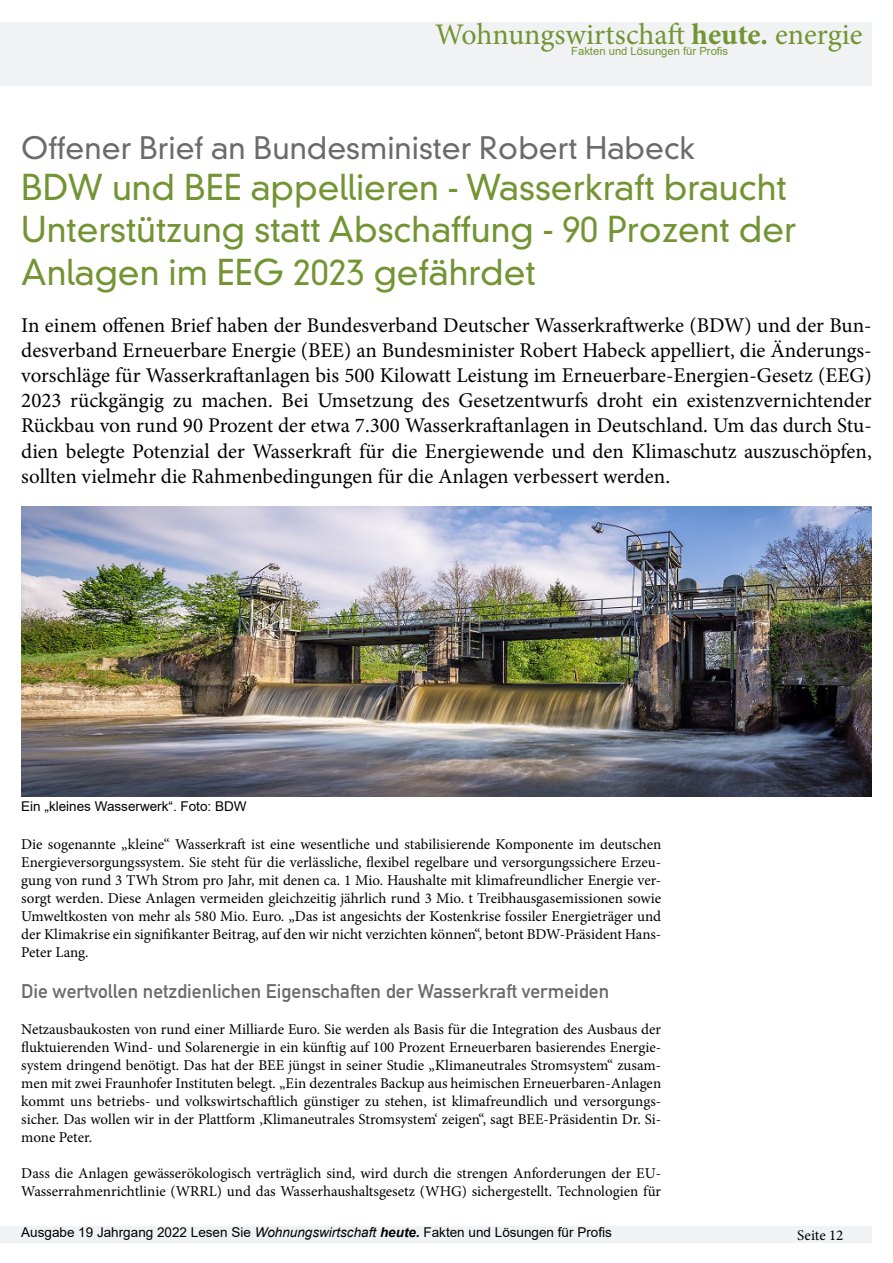
<style>
.page{position:relative;width:893px;height:1263px;background:#fff}
.page>*{position:absolute;margin:0;border:0;box-sizing:border-box;transform-origin:0 0}
.t1{font:300 34.5px/42.3px "DIN Neuzeit Grotesk Std";color:#739433}
.t2{font:300 30px "DIN Neuzeit Grotesk Std";color:#6b6b6b}
.t3{font:30px "Minion Pro";color:#739433}
.t4{font:21px/25.2px "Minion Pro";color:#000;text-align:justify}
.t5{font:19.5px "DIN Mittelschrift Std";color:#6b6b6b}
.t6{font:15px/18px "Minion Pro";color:#000;text-align:justify}
.t7{font:13.5px "Arial";color:#000}
.t8{font:11.25px "Arial";color:#739433}
.s1{font-weight:700}
.s2{font-style:italic}
.s3{font-weight:700;font-style:italic}
</style>
<div class="page">
<div style="left:0;top:22px;width:872px;height:63px;background:#f1f2f3"></div>
<div style="left:0;top:1226px;width:872px;height:16px;background:#f1f2f3"></div>
<img style="left:21px;top:506px;width:851px;height:291px">
<h2 class="t3" style="left:435px;top:14px;width:429px">Wohnungswirtschaft <span class="s1">heute.</span> energie</h2>
<p class="t8" style="left:571px;top:43px;width:158px">Fakten und Lösungen für Profis</p>
<h2 class="t2" style="left:21px;top:130px;width:675px">Offener Brief an Bundesminister Robert Habeck</h2>
<h1 class="t1" style="left:21px;top:167px;width:776px">BDW und BEE appellieren - Wasserkraft braucht<br>Unterstützung statt Abschaffung - 90 Prozent der<br>Anlagen im EEG 2023 gefährdet</h1>
<p class="t4" style="left:21px;top:312px;width:852px">In einem offenen Brief haben der Bundesverband Deutscher Wasserkraftwerke (BDW) und der Bun&shy;desverband Erneuerbare Energie (BEE) an Bundesminister Robert Habeck appelliert, die Änderungs&shy;vorschläge für Wasserkraftanlagen bis 500 Kilowatt Leistung im Erneuerbare-Energien-Gesetz (EEG)<br>2023 rückgängig zu machen. Bei Umsetzung des Gesetzentwurfs droht ein existenzvernichtender Rückbau von rund 90 Prozent der etwa 7.300 Wasserkraftanlagen in Deutschland. Um das durch Stu&shy;dien belegte Potenzial der Wasserkraft für die Energiewende und den Klimaschutz auszuschöpfen, sollten vielmehr die Rahmenbedingungen für die Anlagen verbessert werden.</p>
<p class="t7" style="left:21px;top:797px;width:227px">Ein „kleines Wasserwerk“. Foto: BDW</p>
<p class="t6" style="left:21px;top:835px;width:641px">Die sogenannte „kleine“ Wasserkraft ist eine wesentliche und stabilisierende Komponente im deutschen Energieversorgungssystem. Sie steht für die verlässliche, flexibel regelbare und versorgungssichere Erzeu&shy;gung von rund 3 TWh Strom pro Jahr, mit denen ca. 1 Mio. Haushalte mit klimafreundlicher Energie ver&shy;sorgt werden. Diese Anlagen vermeiden gleichzeitig jährlich rund 3 Mio. t Treibhausgasemissionen sowie Umweltkosten von mehr als 580 Mio. Euro. „Das ist angesichts der Kostenkrise fossiler Energieträger und der Klimakrise ein signifikanter Beitrag, auf den wir nicht verzichten können“, betont BDW-Präsident Hans-Peter Lang.</p>
<h3 class="t5" style="left:21px;top:980px;width:589px">Die wertvollen netzdienlichen Eigenschaften der Wasserkraft vermeiden</h3>
<p class="t6" style="left:21px;top:1020px;width:641px">Netzausbaukosten von rund einer Milliarde Euro. Sie werden als Basis für die Integration des Ausbaus der fluktuierenden Wind- und Solarenergie in ein künftig auf 100 Prozent Erneuerbaren basierendes Energie&shy;system dringend benötigt. Das hat der BEE jüngst in seiner Studie „Klimaneutrales Stromsystem“ zusam&shy;men mit zwei Fraunhofer Instituten belegt. „Ein dezentrales Backup aus heimischen Erneuerbaren-Anlagen kommt uns betriebs- und volkswirtschaftlich günstiger zu stehen, ist klimafreundlich und versorgungs&shy;sicher. Das wollen wir in der Plattform ‚Klimaneutrales Stromsystem‘ zeigen“, sagt BEE-Präsidentin Dr. Si&shy;mone Peter.</p>
<p class="t6" style="left:21px;top:1164px;width:641px">Dass die Anlagen gewässerökologisch verträglich sind, wird durch die strengen Anforderungen der EU-<br>Wasserrahmenrichtlinie (WRRL) und das Wasserhaushaltsgesetz (WHG) sichergestellt. Technologien für</p>
<p class="t7" style="left:21px;top:1223px;width:592px">Ausgabe 19 Jahrgang 2022 Lesen Sie <span class="s2">Wohnungswirtschaft</span> <span class="s3">heute.</span> Fakten und Lösungen für Profis</p>
<p class="t6" style="left:797px;top:1226px;width:48px">Seite 12</p>
</div>
